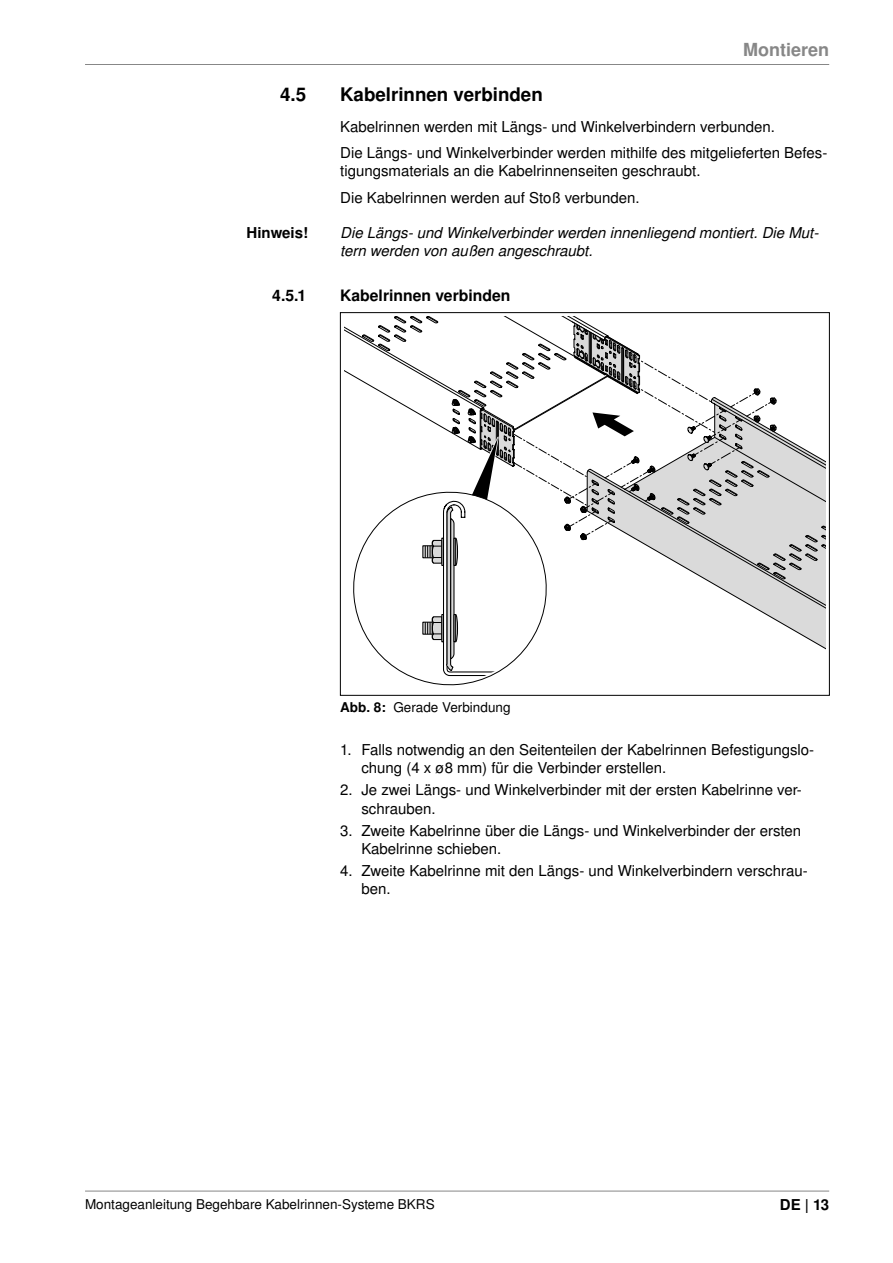
<style>
.page{position:relative;width:893px;height:1263px;background:#fff}
.page>*{position:absolute;margin:0;border:0;box-sizing:border-box;transform-origin:0 0}
.t1{font:700 18.75px "Nimbus San LOT";color:#000}
.t2{font:700 18px "Nimbus San LOT";color:#878787}
.t3{font:700 15.75px "Nimbus San LOT";color:#000}
.t4{font:15px/18px "Nimbus San LOT";color:#000}
.t5{font:italic 15px/18px "Nimbus San LOT";color:#000}
.t6{font:700 15px "Nimbus San LOT";color:#000}
.t7{font:13.5px "Nimbus San LOT";color:#000}
.s1{font-weight:700}
</style>
<div class="page">
<hr style="left:85px;top:64px;width:744px;height:1px;background:#878787">
<hr style="left:85px;top:1191px;width:744px;height:1px;background:#878787">
<svg style="left:345px;top:317px;width:480px;height:369px"></svg>
<p class="t2" style="left:743px;top:39px;width:88px">Montieren</p>
<p class="t1" style="left:280px;top:83px;width:28px">4.5</p>
<p class="t1" style="left:340px;top:83px;width:204px">Kabelrinnen verbinden</p>
<p class="t4" style="left:340px;top:114px;width:489px;line-height:26.5px">Kabelrinnen werden mit Längs- und Winkelverbindern verbunden.<br>Die Längs- und Winkelverbinder werden mithilfe des mitgelieferten Befes-</p>
<p class="t4" style="left:340px;top:158px;width:362px;line-height:26.5px">tigungsmaterials an die Kabelrinnenseiten geschraubt.<br>Die Kabelrinnen werden auf Stoß verbunden.</p>
<p class="t6" style="left:247px;top:224px;width:63px">Hinweis!</p>
<p class="t5" style="left:340px;top:224px;width:480px">Die Längs- und Winkelverbinder werden innenliegend montiert. Die Mut&shy;tern werden von außen angeschraubt.</p>
<p class="t3" style="left:272px;top:286px;width:35px">4.5.1</p>
<p class="t3" style="left:340px;top:286px;width:172px">Kabelrinnen verbinden</p>
<p class="t7" style="left:340px;top:699px;width:172px"><span class="s1">Abb. 8:</span> Gerade Verbindung</p>
<p class="t4" style="left:361px;top:741px;width:454px;text-indent:-21px">1. Falls notwendig an den Seitenteilen der Kabelrinnen Befestigungslo&shy;chung (4 x ø8 mm) für die Verbinder erstellen.</p>
<p class="t4" style="left:361px;top:781px;width:442px;text-indent:-21px">2. Je zwei Längs- und Winkelverbinder mit der ersten Kabelrinne ver&shy;schrauben.</p>
<p class="t4" style="left:361px;top:822px;width:441px;text-indent:-21px">3. Zweite Kabelrinne über die Längs- und Winkelverbinder der ersten<br>Kabelrinne schieben.</p>
<p class="t4" style="left:361px;top:862px;width:448px;text-indent:-21px">4. Zweite Kabelrinne mit den Längs- und Winkelverbindern verschrau&shy;ben.</p>
<p class="t7" style="left:85px;top:1196px;width:351px">Montageanleitung Begehbare Kabelrinnen-Systeme BKRS</p>
<p class="t6" style="left:780px;top:1196px;width:51px">DE | 13</p>
</div>
